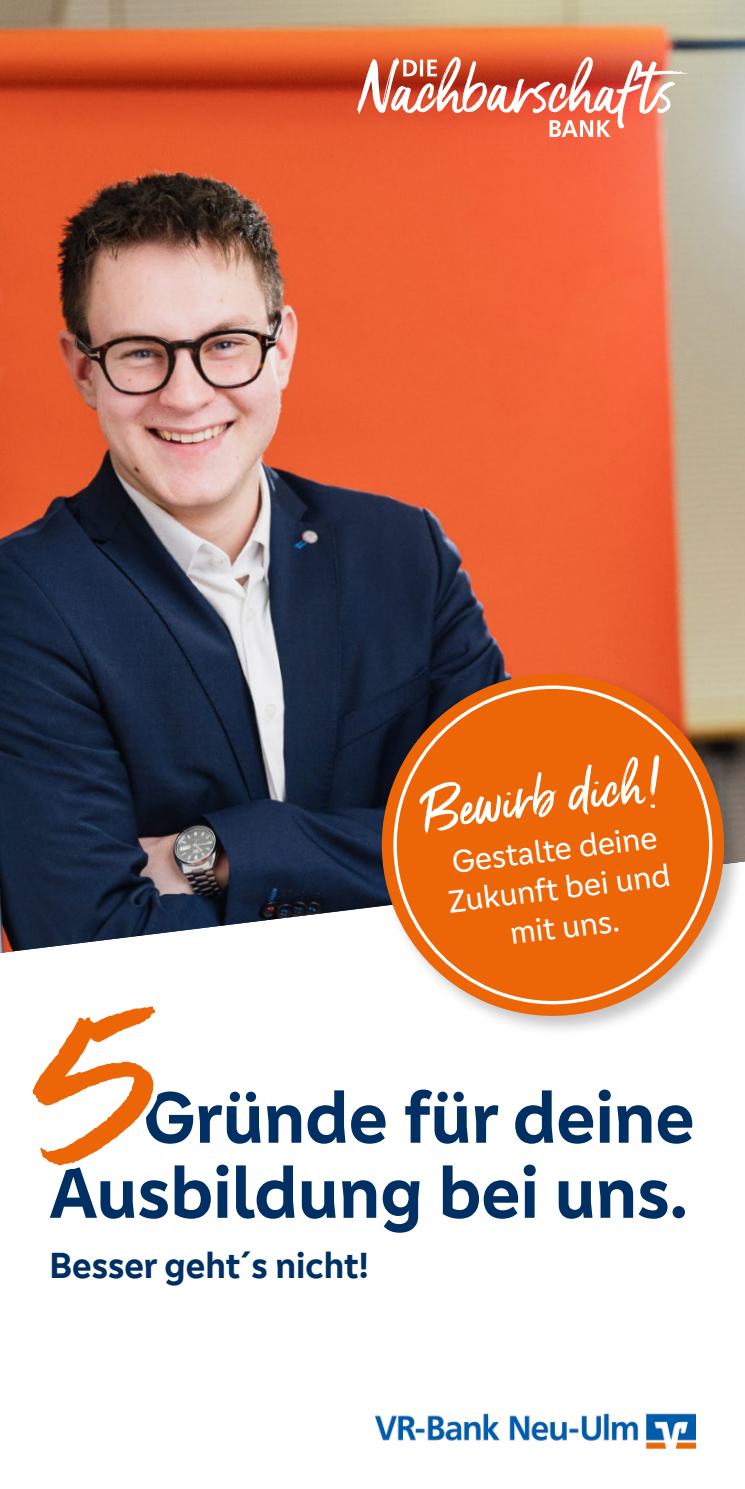
<style>
.page{position:relative;width:745px;height:1489px;background:#fff}
.page>*{position:absolute;margin:0;border:0;box-sizing:border-box;transform-origin:0 0}
.t1{font:700 75px/75px "Genos GFG";color:#003063;text-align:right}
.t2{font:57.5px "Gotcha Standup";color:#fff}
.t3{font:700 37.5px "Genos GFG";color:#003063}
.t4{font:32.5px/39px "Genos GFG";color:#fff;text-align:center}
</style>
<div class="page">
<img style="left:0;top:0;width:744px;height:933px">
<svg style="left:0;top:274px;width:5px;height:116px"></svg>
<svg style="left:357px;top:57px;width:330px;height:80px"></svg>
<img style="left:375px;top:1413px;width:319px;height:34px">
<svg style="left:0;top:917px;width:165px;height:249px"></svg>
<div style="left:377px;top:669px;width:367px;height:367px;background:#000;opacity:.23"></div>
<div style="left:381px;top:674px;width:342px;height:341px;background:#ec6608;border-radius:50%"></div>
<h2 class="t2" style="left:416px;top:772px;width:245px;rotate:-7deg">Bewirb dich!</h2>
<p class="t4" style="left:441px;top:843px;width:224px;rotate:-7deg">Gestalte deine<br>Zukunft bei und mit uns.</p>
<h1 class="t1" style="left:50px;top:1080px;width:646px">Gründe für deine<br>Ausbildung bei uns.</h1>
<p class="t3" style="left:50px;top:1243px;width:320px">Besser geht´s nicht!</p>
</div>
